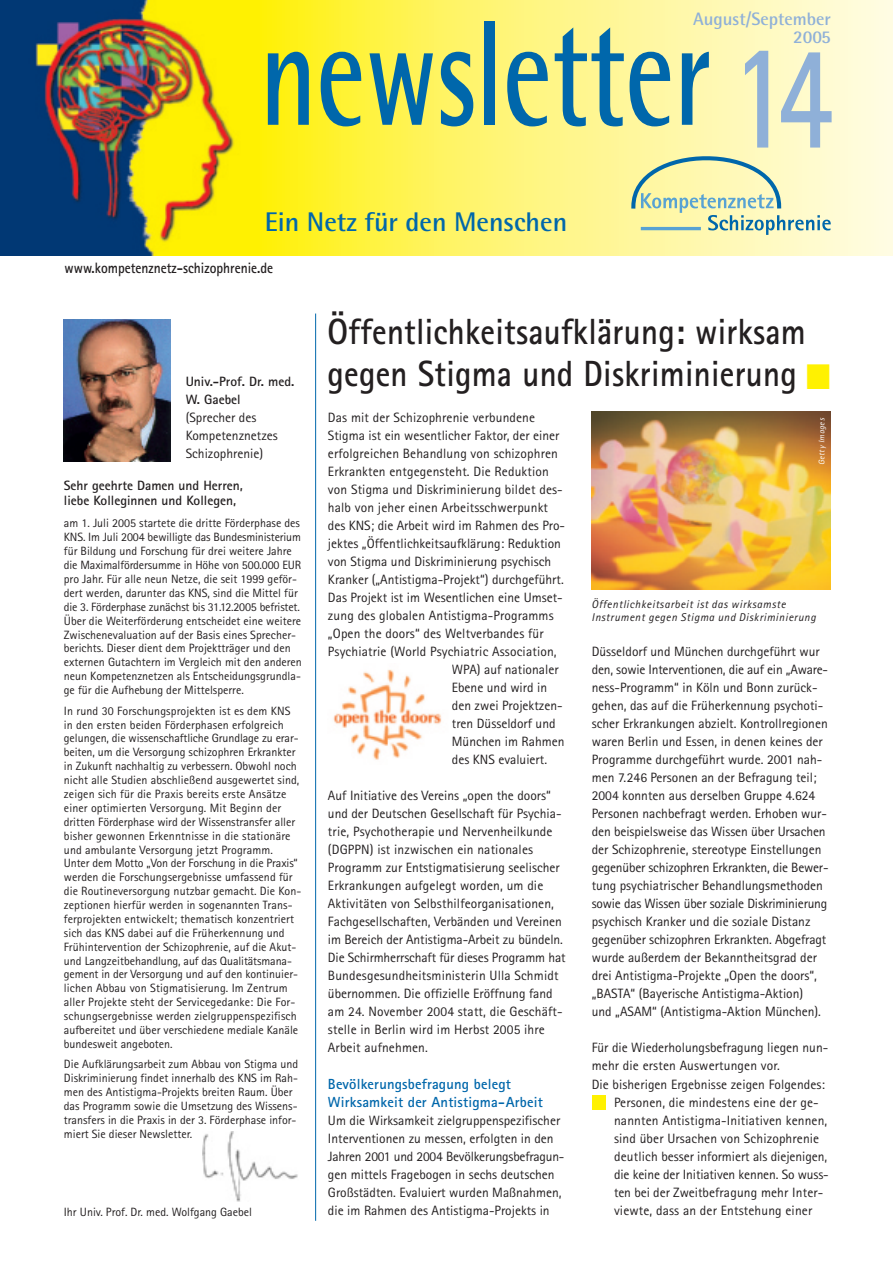
<style>
.page{position:relative;width:893px;height:1262px;background:#fff}
.page>*{position:absolute;margin:0;border:0;box-sizing:border-box;transform-origin:0 0}
.t1{font:700 150px "Rotis Semi Sans";color:#0067ab;scale:.7 1}
.t2{font:700 36.45px/42px "Rotis Sans Serif";letter-spacing:.01em;color:#231f20;scale:.9 1}
.t3{font:700 27px "Rotis Semi Sans";color:#0067ab}
.t4{font:700 18px/18px "Rotis Semi Sans";color:#8fb0d8;text-align:right}
.t5{font:700 15px "Rotis Sans Serif";color:#231f20;scale:.9 1}
.t6{font:700 14.7px/18px "Rotis Sans Serif";letter-spacing:.01em;color:#0067ab}
.t7{font:13.5px/18px "Rotis Sans Serif";color:#231f20}
.t8{font:700 13.5px/18px "Rotis Sans Serif";color:#231f20}
.t9{font:12px/14px "Rotis Sans Serif";color:#231f20}
.t10{font:italic 11.25px/13.5px "Rotis Sans Serif";letter-spacing:.05em;color:#231f20}
.t11{font:italic 8.25px "Rotis Sans Serif";color:#fff}
.s1{color:#8fb0d8}
.s2{color:#fff101}
</style>
<div class="page">
<img style="left:203px;top:1131px;width:95px;height:70px">
<svg style="left:259px;top:0;width:633px;height:255px;background:#fef57f"></svg>
<img style="left:0;top:0;width:259px;height:255px">
<svg style="left:631px;top:156px;width:199px;height:79px;background:#dce5b8"></svg>
<hr style="left:315px;top:313px;width:1px;height:907px;background:#0067ab">
<img style="left:64px;top:319px;width:106px;height:143px">
<div style="left:591px;top:1095px;width:14px;height:14px;background:#fff101"></div>
<img style="left:591px;top:412px;width:239px;height:177px">
<img style="left:333px;top:669px;width:109px;height:91px">
<h3 class="t4" style="left:693px;top:12px;width:139px">August/September<br>2005</h3>
<h1 class="t1" style="left:260px;top:21px;width:820px">newsletter <span class="s1">14</span></h1>
<h3 class="t3" style="left:265px;top:212px;width:304px">Ein Netz für den Menschen</h3>
<p class="t5" style="left:65px;top:262px;width:233px">www.kompetenznetz-schizophrenie.de</p>
<p class="t8" style="left:186px;top:374px;width:110px">Univ.-Prof. Dr. med.<br>W. Gaebel</p>
<p class="t7" style="left:186px;top:410px;width:94px">(Sprecher des<br>Kompetenznetzes<br>Schizophrenie)</p>
<p class="t8" style="left:64px;top:479px;width:180px;line-height:15px">Sehr geehrte Damen und Herren, liebe Kolleginnen und Kollegen,</p>
<p class="t9" style="left:64px;top:517px;width:239px">am 1. Juli 2005 startete die dritte Förderphase des KNS. Im Juli 2004 bewilligte das Bundesministerium für Bildung und Forschung für drei weitere Jahre die Maximalfördersumme in Höhe von 500.000 EUR pro Jahr. Für alle neun Netze, die seit 1999 geför&shy;dert werden, darunter das KNS, sind die Mittel für die 3. Förderphase zunächst bis 31.12.2005 befristet.<br>Über die Weiterförderung entscheidet eine weitere Zwischenevaluation auf der Basis eines Sprecher&shy;berichts. Dieser dient dem Projektträger und den externen Gutachtern im Vergleich mit den anderen neun Kompetenznetzen als Entscheidungsgrundla&shy;ge für die Aufhebung der Mittelsperre.</p>
<p class="t9" style="left:64px;top:705px;width:239px">In rund 30 Forschungsprojekten ist es dem KNS in den ersten beiden Förderphasen erfolgreich gelungen, die wissenschaftliche Grundlage zu erar&shy;beiten, um die Versorgung schizophren Erkrankter in Zukunft nachhaltig zu verbessern. Obwohl noch nicht alle Studien abschließend ausgewertet sind, zeigen sich für die Praxis bereits erste Ansätze einer optimierten Versorgung. Mit Beginn der dritten Förderphase wird der Wissenstransfer aller bisher gewonnen Erkenntnisse in die stationäre und ambulante Versorgung jetzt Programm.<br>Unter dem Motto „Von der Forschung in die Praxis“ werden die Forschungsergebnisse umfassend für die Routineversorgung nutzbar gemacht. Die Kon&shy;zeptionen hierfür werden in sogenannten Trans&shy;ferprojekten entwickelt; thematisch konzentriert sich das KNS dabei auf die Früherkennung und Frühintervention der Schizophrenie, auf die Akut&shy;und Langzeitbehandlung, auf das Qualitätsmana&shy;gement in der Versorgung und auf den kontinuier&shy;lichen Abbau von Stigmatisierung. Im Zentrum aller Projekte steht der Servicegedanke: Die For&shy;schungsergebnisse werden zielgruppenspezifisch aufbereitet und über verschiedene mediale Kanäle bundesweit angeboten.</p>
<p class="t9" style="left:64px;top:1058px;width:236px">Die Aufklärungsarbeit zum Abbau von Stigma und Diskriminierung findet innerhalb des KNS im Rah&shy;men des Antistigma-Projekts breiten Raum. Über das Programm sowie die Umsetzung des Wissens&shy;transfers in die Praxis in der 3. Förderphase infor&shy;miert Sie dieser Newsletter.</p>
<p class="t9" style="left:64px;top:1205px;width:190px">Ihr Univ. Prof. Dr. med. Wolfgang Gaebel</p>
<h2 class="t2" style="left:327px;top:314px;width:560px">Öffentlichkeitsaufklärung: wirksam gegen Stigma und Diskriminierung <span class="s2">■</span></h2>
<p class="t7" style="left:328px;top:410px;width:209px">Das mit der Schizophrenie verbundene</p>
<p class="t7" style="left:328px;top:428px;width:233px">Stigma ist ein wesentlicher Faktor, der einer</p>
<p class="t7" style="left:328px;top:446px;width:231px">erfolgreichen Behandlung von schizophren</p>
<p class="t7" style="left:328px;top:464px;width:222px">Erkrankten entgegensteht. Die Reduktion</p>
<p class="t7" style="left:328px;top:482px;width:236px">von Stigma und Diskriminierung bildet des-</p>
<p class="t7" style="left:328px;top:500px;width:222px">halb von jeher einen Arbeitsschwerpunkt</p>
<p class="t7" style="left:328px;top:518px;width:238px">des KNS; die Arbeit wird im Rahmen des Pro-</p>
<p class="t7" style="left:328px;top:536px;width:234px">jektes „Öffentlichkeitsaufklärung: Reduktion</p>
<p class="t7" style="left:328px;top:554px;width:225px">von Stigma und Diskriminierung psychisch</p>
<p class="t7" style="left:328px;top:572px;width:237px">Kranker („Antistigma-Projekt“) durchgeführt.</p>
<p class="t7" style="left:328px;top:590px;width:236px">Das Projekt ist im Wesentlichen eine Umset-</p>
<p class="t7" style="left:328px;top:608px;width:227px">zung des globalen Antistigma-Programms</p>
<p class="t7" style="left:328px;top:626px;width:217px">„Open the doors“ des Weltverbandes für</p>
<p class="t7" style="left:328px;top:644px;width:230px">Psychiatrie (World Psychiatric Association,</p>
<p class="t7" style="left:452px;top:662px;width:108px">WPA) auf nationaler</p>
<p class="t7" style="left:452px;top:680px;width:97px">Ebene und wird in</p>
<p class="t7" style="left:452px;top:698px;width:112px">den zwei Projektzen-</p>
<p class="t7" style="left:452px;top:716px;width:105px">tren Düsseldorf und</p>
<p class="t7" style="left:452px;top:734px;width:114px">München im Rahmen</p>
<p class="t7" style="left:452px;top:752px;width:97px">des KNS evaluiert.</p>
<p class="t7" style="left:328px;top:788px;width:239px">Auf Initiative des Vereins „open the doors“ und der Deutschen Gesellschaft für Psychia&shy;trie, Psychotherapie und Nervenheilkunde (DGPPN) ist inzwischen ein nationales Programm zur Entstigmatisierung seelischer Erkrankungen aufgelegt worden, um die Aktivitäten von Selbsthilfeorganisationen, Fachgesellschaften, Verbänden und Vereinen im Bereich der Antistigma-Arbeit zu bündeln.<br>Die Schirmherrschaft für dieses Programm hat Bundesgesundheitsministerin Ulla Schmidt übernommen. Die offizielle Eröffnung fand am 24. November 2004 statt, die Geschäft&shy;stelle in Berlin wird im Herbst 2005 ihre Arbeit aufnehmen.</p>
<p class="t6" style="left:328px;top:1076px;width:216px">Bevölkerungsbefragung belegt<br>Wirksamkeit der Antistigma-Arbeit</p>
<p class="t7" style="left:328px;top:1112px;width:238px">Um die Wirksamkeit zielgruppenspezifischer Interventionen zu messen, erfolgten in den Jahren 2001 und 2004 Bevölkerungsbefragun&shy;gen mittels Fragebogen in sechs deutschen Großstädten. Evaluiert wurden Maßnahmen, die im Rahmen des Antistigma-Projekts in</p>
<p class="t11" style="left:818px;top:465px;width:48px;rotate:-90deg">Getty Images</p>
<p class="t10" style="left:591px;top:598px;width:226px">Öffentlichkeitsarbeit ist das wirksamste<br>Instrument gegen Stigma und Diskriminierung</p>
<p class="t7" style="left:591px;top:644px;width:238px">Düsseldorf und München durchgeführt wur den, sowie Interventionen, die auf ein „Aware&shy;ness-Programm“ in Köln und Bonn zurück&shy;gehen, das auf die Früherkennung psychoti&shy;scher Erkrankungen abzielt. Kontrollregionen waren Berlin und Essen, in denen keines der Programme durchgeführt wurde. 2001 nah&shy;men 7.246 Personen an der Befragung teil; 2004 konnten aus derselben Gruppe 4.624<br>Personen nachbefragt werden. Erhoben wur&shy;den beispielsweise das Wissen über Ursachen der Schizophrenie, stereotype Einstellungen gegenüber schizophren Erkrankten, die Bewer&shy;tung psychiatrischer Behandlungsmethoden sowie das Wissen über soziale Diskriminierung psychisch Kranker und die soziale Distanz gegenüber schizophren Erkrankten. Abgefragt wurde außerdem der Bekanntheitsgrad der drei Antistigma-Projekte „Open the doors“, „BASTA“ (Bayerische Antistigma-Aktion)<br>und „ASAM“ (Antistigma-Aktion München).</p>
<p class="t7" style="left:591px;top:1040px;width:238px">Für die Wiederholungsbefragung liegen nun-</p>
<p class="t7" style="left:591px;top:1058px;width:189px">mehr die ersten Auswertungen vor.</p>
<p class="t7" style="left:591px;top:1076px;width:235px">Die bisherigen Ergebnisse zeigen Folgendes:</p>
<p class="t7" style="left:614px;top:1094px;width:206px">Personen, die mindestens eine der ge-</p>
<p class="t7" style="left:614px;top:1112px;width:215px">nannten Antistigma-Initiativen kennen,</p>
<p class="t7" style="left:614px;top:1130px;width:207px">sind über Ursachen von Schizophrenie</p>
<p class="t7" style="left:614px;top:1148px;width:214px">deutlich besser informiert als diejenigen,</p>
<p class="t7" style="left:614px;top:1166px;width:216px">die keine der Initiativen kennen. So wuss-</p>
<p class="t7" style="left:614px;top:1184px;width:211px">ten bei der Zweitbefragung mehr Inter-</p>
<p class="t7" style="left:614px;top:1202px;width:200px">viewte, dass an der Entstehung einer</p>
</div>
